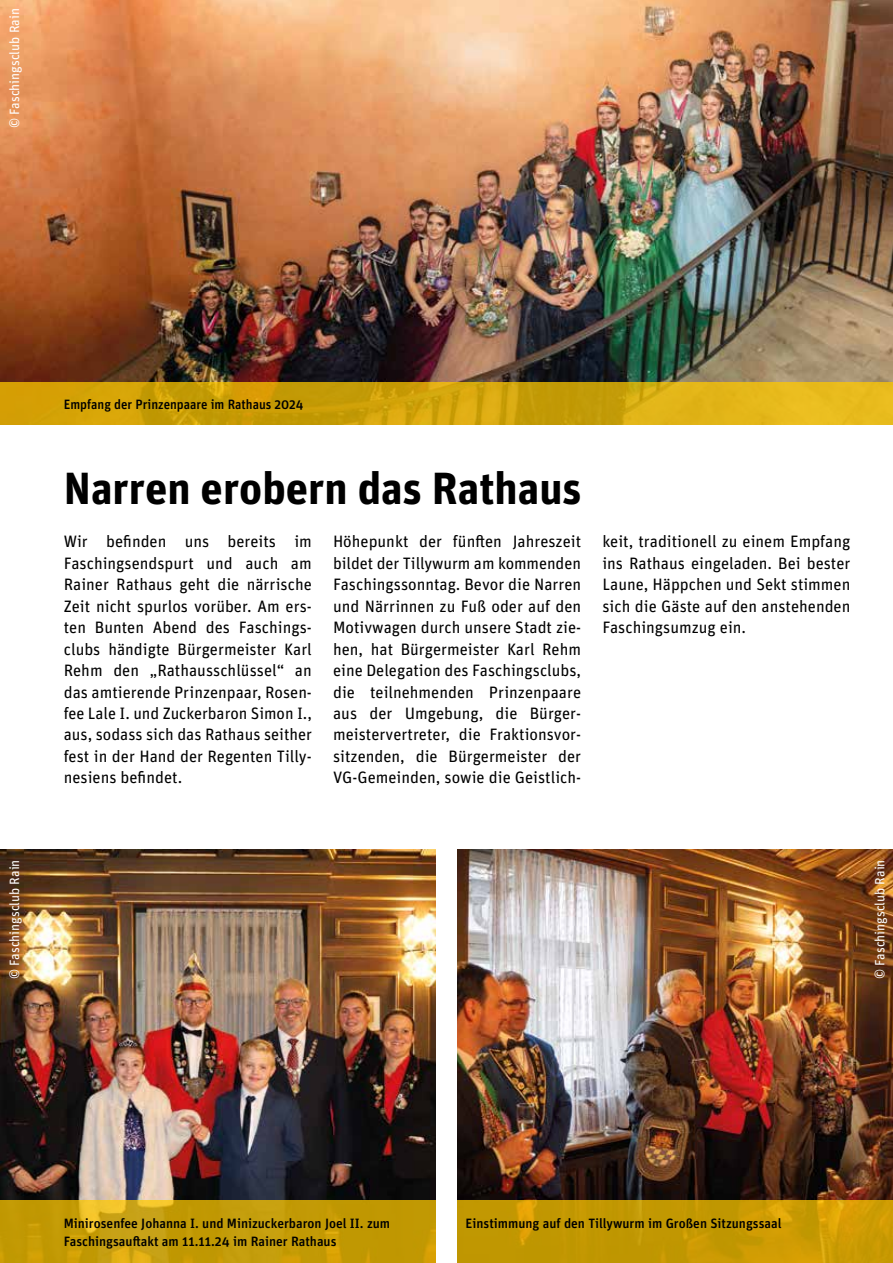
<style>
.page{position:relative;width:893px;height:1263px;background:#fff}
.page>*{position:absolute;margin:0;border:0;box-sizing:border-box;transform-origin:0 0}
.t1{font:700 45px "Unit Pro";color:#000}
.t2{font:16.5px/21.5px "Unit Pro";color:#000;text-align:justify}
.t3{font:500 13.5px/17.5px "Unit Pro";color:#000}
.t4{font:13.5px "Unit Pro";color:#fff}
.t5{font:500 13.5px "Unit Pro";color:#000;scale:.96 1}
</style>
<div class="page">
<img style="left:0;top:0;width:893px;height:383px">
<img style="left:457px;top:850px;width:436px;height:351px">
<img style="left:0;top:850px;width:436px;height:351px">
<svg style="left:0;top:383px;width:893px;height:42px"></svg>
<svg style="left:0;top:1201px;width:436px;height:62px;fill:#c39a04"></svg>
<svg style="left:457px;top:1201px;width:436px;height:62px;fill:#c29802"></svg>
<p class="t4" style="left:5px;top:128px;width:121px;rotate:-90deg">© Faschingsclub Rain</p>
<p class="t5" style="left:64px;top:395px;width:251px">Empfang der Prinzenpaare im Rathaus 2024</p>
<h1 class="t1" style="left:64px;top:455px;width:519px">Narren erobern das Rathaus</h1>
<p class="t2" style="left:64px;top:530px;width:250px">Wir befinden uns bereits im Faschingsendspurt und auch am Rainer Rathaus geht die närrische Zeit nicht spurlos vorüber. Am ers&shy;ten Bunten Abend des Faschings&shy;clubs händigte Bürgermeister Karl Rehm den „Rathausschlüssel“ an das amtierende Prinzenpaar, Rosen&shy;fee Lale I. und Zuckerbaron Simon I., aus, sodass sich das Rathaus seither fest in der Hand der Regenten Tilly&shy;nesiens befindet.</p>
<p class="t2" style="left:333px;top:530px;width:250px">Höhepunkt der fünften Jahreszeit bildet der Tillywurm am kommenden Faschingssonntag. Bevor die Narren und Närrinnen zu Fuß oder auf den Motivwagen durch unsere Stadt zie&shy;hen, hat Bürgermeister Karl Rehm eine Delegation des Faschingsclubs, die teilnehmenden Prinzenpaare aus der Umgebung, die Bürger&shy;meistervertreter, die Fraktionsvor&shy;sitzenden, die Bürgermeister der VG-Gemeinden, sowie die Geistlich-</p>
<p class="t2" style="left:602px;top:530px;width:250px">keit, traditionell zu einem Empfang ins Rathaus eingeladen. Bei bester Laune, Häppchen und Sekt stimmen sich die Gäste auf den anstehenden Faschingsumzug ein.</p>
<p class="t4" style="left:5px;top:979px;width:121px;rotate:-90deg">© Faschingsclub Rain</p>
<p class="t4" style="left:870px;top:979px;width:121px;rotate:-90deg">© Faschingsclub Rain</p>
<p class="t3" style="left:64px;top:1214px;width:328px">Minirosenfee Johanna I. und Minizuckerbaron Joel II. zum<br>Faschingsauftakt am 11.11.24 im Rainer Rathaus</p>
<p class="t3" style="left:466px;top:1214px;width:317px">Einstimmung auf den Tillywurm im Großen Sitzungssaal</p>
</div>
